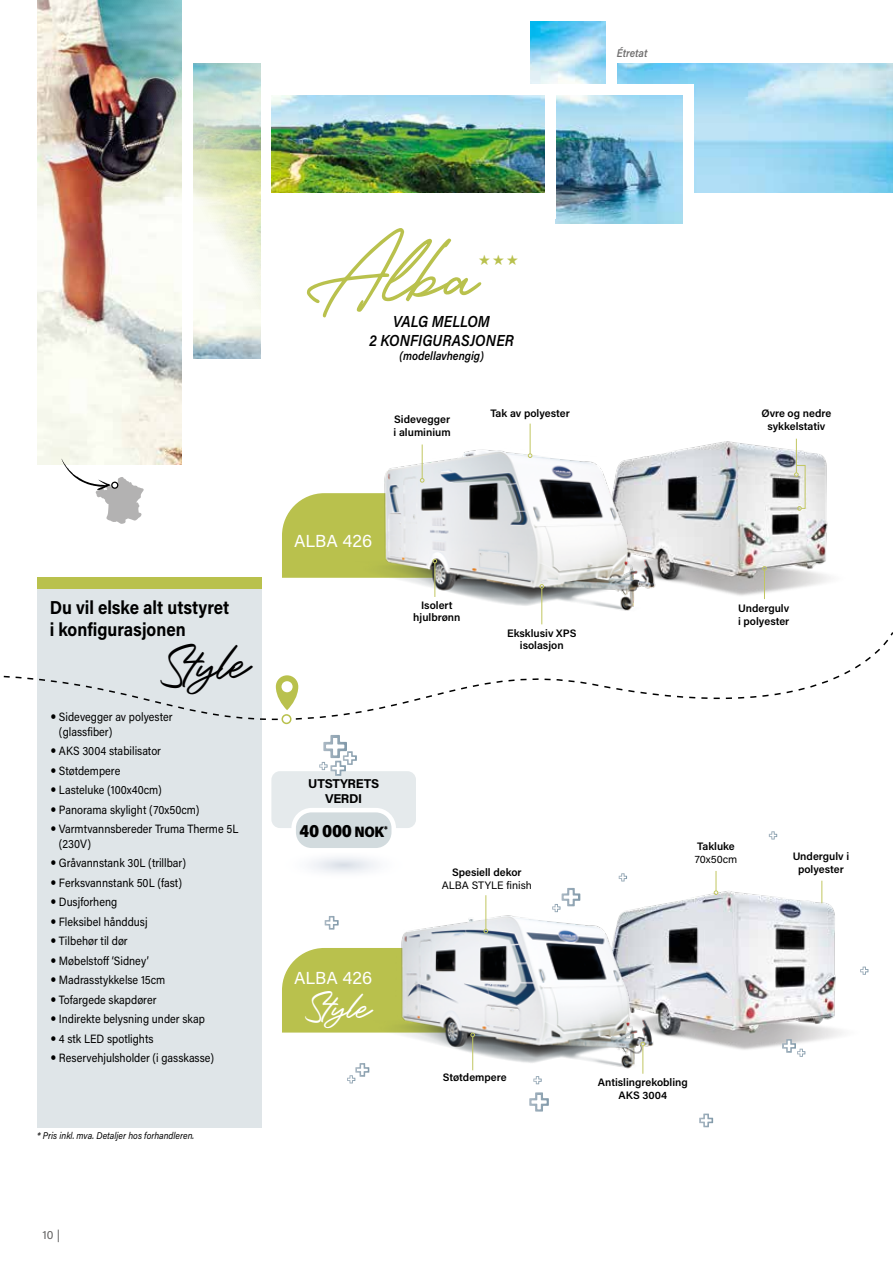
<style>
.page{position:relative;width:893px;height:1263px;background:#fff}
.page>*{position:absolute;margin:0;border:0;box-sizing:border-box;transform-origin:0 0}
.t1{font:71.7px "The Philadelphia Story";color:#b9c14d}
.t2{font:46.35px "Roustel";color:#000}
.t3{font:33.9px "Roustel";letter-spacing:-.025em;color:#fff}
.t4{font:700 18.75px/22.5px "Acumin Pro";color:#000;scale:.9 1}
.t5{font:900 18px "Acumin Pro";color:#000;scale:.9 1}
.t6{font:17.4px "Acumin Pro";color:#fff}
.t7{font:italic 600 15.9px/19px "Acumin Pro";letter-spacing:.005em;color:#000;text-align:center;scale:.9 1}
.t8{font:700 12.75px/15px "Acumin Pro";letter-spacing:-.02em;color:#000;text-align:center}
.t9{font:12px/19.5px "Acumin Pro";color:#000;scale:.9 1}
.t10{font:italic 600 12px "Acumin Pro";color:#000;scale:.9 1}
.t11{font:12px "Acumin Pro";color:#646363}
.t12{font:italic 600 11.25px "Acumin Pro";color:#706f6f;scale:.9 1}
.t13{font:600 10.8px/12.9px "Acumin Pro";color:#000;text-align:center}
.t14{font:10.8px "Acumin Pro";color:#000}
.t15{font:italic 9.75px "Acumin Pro";color:#000;scale:.9 1}
.s1{font-size:15px}
</style>
<div class="page">
<img style="left:271px;top:21px;width:622px;height:172px">
<img style="left:37px;top:0;width:224px;height:464px">
<div style="left:183px;top:0;width:10px;height:507px;background:#fff"></div>
<div style="left:266px;top:0;width:264px;height:88px;background:#fff"></div>
<div style="left:612px;top:0;width:281px;height:62px;background:#fff"></div>
<div style="left:184px;top:0;width:291px;height:62px;background:#fff"></div>
<div style="left:186px;top:359px;width:100px;height:139px;background:#fff"></div>
<img style="left:618px;top:876px;width:225px;height:177px">
<img style="left:369px;top:880px;width:309px;height:205px">
<svg style="left:714px;top:871px;width:4px;height:24px"></svg>
<svg style="left:641px;top:1042px;width:4px;height:32px"></svg>
<hr style="left:472px;top:1037px;width:1px;height:33px;background:#c1c661">
<svg style="left:282px;top:948px;width:264px;height:89px"></svg>
<hr style="left:486px;top:895px;width:1px;height:34px;background:#c1c661">
<svg style="left:484px;top:929px;width:4px;height:4px"></svg>
<svg style="left:699px;top:1113px;width:14px;height:14px"></svg>
<svg style="left:529px;top:1092px;width:20px;height:19px"></svg>
<svg style="left:325px;top:916px;width:14px;height:14px"></svg>
<svg style="left:782px;top:1039px;width:23px;height:18px"></svg>
<svg style="left:552px;top:888px;width:28px;height:24px"></svg>
<svg style="left:619px;top:873px;width:8px;height:8px"></svg>
<svg style="left:533px;top:1076px;width:9px;height:8px"></svg>
<svg style="left:860px;top:966px;width:8px;height:9px"></svg>
<svg style="left:347px;top:1063px;width:22px;height:20px"></svg>
<svg style="left:769px;top:831px;width:8px;height:8px"></svg>
<div style="left:37px;top:589px;width:224px;height:538px;background:#dfe5e8"></div>
<img style="left:677px;top:438px;width:151px;height:105px">
<img style="left:384px;top:423px;width:293px;height:120px">
<hr style="left:796px;top:439px;width:1px;height:34px;background:#c1c661">
<svg style="left:794px;top:465px;width:12px;height:46px"></svg>
<hr style="left:422px;top:444px;width:1px;height:34px;background:#c1c661">
<svg style="left:420px;top:478px;width:4px;height:5px"></svg>
<svg style="left:282px;top:493px;width:264px;height:50px;background:#bfc39b"></svg>
<hr style="left:530px;top:424px;width:1px;height:30px;background:#c1c661">
<svg style="left:528px;top:453px;width:4px;height:5px"></svg>
<div style="left:271px;top:771px;width:145px;height:57px;background:#e5eaec;border-radius:9px"></div>
<div style="left:294px;top:810px;width:100px;height:40px;background:#d2dbde;border-radius:18px"></div>
<div style="left:291px;top:808px;width:105px;height:44px;border:4px solid #fff;border-radius:18px"></div>
<img style="left:555px;top:94px;width:128px;height:130px">
<div style="left:606px;top:0;width:11px;height:92px;background:#fff"></div>
<div style="left:683px;top:84px;width:10px;height:135px;background:#fff"></div>
<div style="left:545px;top:84px;width:10px;height:135px;background:#fff"></div>
<div style="left:278px;top:84px;width:412px;height:10px;background:#fff"></div>
<svg style="left:57px;top:459px;width:87px;height:65px"></svg>
<svg style="left:37px;top:543px;width:856px;height:178px"></svg>
<svg style="left:276px;top:663px;width:315px;height:58px"></svg>
<div style="left:282px;top:715px;width:9px;height:8px;background:#fff;border-radius:50%"></div>
<div style="left:281px;top:714px;width:10px;height:10px;border:2px solid #b9c14d;border-radius:50%"></div>
<svg style="left:319px;top:735px;width:38px;height:41px"></svg>
<svg style="left:3px;top:674px;width:267px;height:47px"></svg>
<p class="t12" style="left:617px;top:45px;width:36px">Étretat</p>
<h3 class="t4" style="left:50px;top:595px;width:201px">Du vil elske alt utstyret i konfigurasjonen</h3>
<h2 class="t2" style="left:157px;top:630px;width:89px;rotate:-3deg">Style</h2>
<p class="t9" style="left:59px;top:710px;width:128px;line-height:14.4px">Sidevegger av polyester (glassfiber)</p>
<p class="t9" style="left:59px;top:741px;width:201px">AKS 3004 stabilisator<br>Støtdempere<br>Lasteluke (100x40cm)<br>Panorama skylight (70x50cm)<br>Varmtvannsbereder Truma Therme 5L</p>
<p class="t9" style="left:59px;top:833px;width:174px">(230V)<br>Gråvannstank 30L (trillbar)<br>Ferksvannstank 50L (fast)<br>Dusjforheng<br>Fleksibel hånddusj<br>Tilbehør til dør<br>Møbelstoff ‘Sidney’<br>Madrasstykkelse 15cm<br>Tofargede skapdører<br>Indirekte belysning under skap<br>4 stk LED spotlights<br>Reservehjulsholder (i gasskasse)</p>
<p class="t15" style="left:37px;top:1128px;width:176px">* Pris inkl. mva. Detaljer hos forhandleren.</p>
<p class="t11" style="left:43px;top:1226px;width:19px">10 |</p>
<h1 class="t1" style="left:307px;top:228px;width:172px">Alba</h1>
<h3 class="t7" style="left:370px;top:311px;width:162px">VALG MELLOM<br>2 KONFIGURASJONER</h3>
<p class="t10" style="left:400px;top:347px;width:95px">(modellavhengig)</p>
<p class="t13" style="left:394px;top:412px;width:59px;text-align:left">Sidevegger i aluminium</p>
<p class="t13" style="left:490px;top:406px;width:81px">Tak av polyester</p>
<h3 class="t6" style="left:294px;top:529px;width:79px">ALBA 426</h3>
<p class="t13" style="left:413px;top:599px;width:49px;line-height:12px">Isolert hjulbrønn</p>
<p class="t13" style="left:507px;top:627px;width:71px;line-height:12px">Eksklusiv XPS isolasjon</p>
<p class="t8" style="left:308px;top:776px;width:73px">UTSTYRETS<br>VERDI</p>
<h3 class="t5" style="left:300px;top:818px;width:100px">40 000 <span class="s1">NOK</span><sup>*</sup></h3>
<p class="t13" style="left:761px;top:406px;width:72px">Øvre og nedre sykkelstativ</p>
<p class="t13" style="left:738px;top:601px;width:53px;text-align:left">Undergulv i polyester</p>
<h3 class="t6" style="left:294px;top:965px;width:79px">ALBA 426</h3>
<h3 class="t3" style="left:305px;top:979px;width:66px">Style</h3>
<p class="t13" style="left:697px;top:839px;width:39px">Takluke</p>
<p class="t14" style="left:695px;top:852px;width:44px">70x50cm</p>
<p class="t13" style="left:793px;top:849px;width:58px">Undergulv i</p>
<p class="t13" style="left:452px;top:865px;width:71px">Spesiell dekor</p>
<p class="t13" style="left:798px;top:862px;width:47px">polyester</p>
<p class="t14" style="left:442px;top:877px;width:92px">ALBA STYLE finish</p>
<p class="t13" style="left:443px;top:1070px;width:65px">Støtdempere</p>
<p class="t13" style="left:598px;top:1075px;width:92px">Antislingrekobling<br>AKS 3004</p>
</div>
